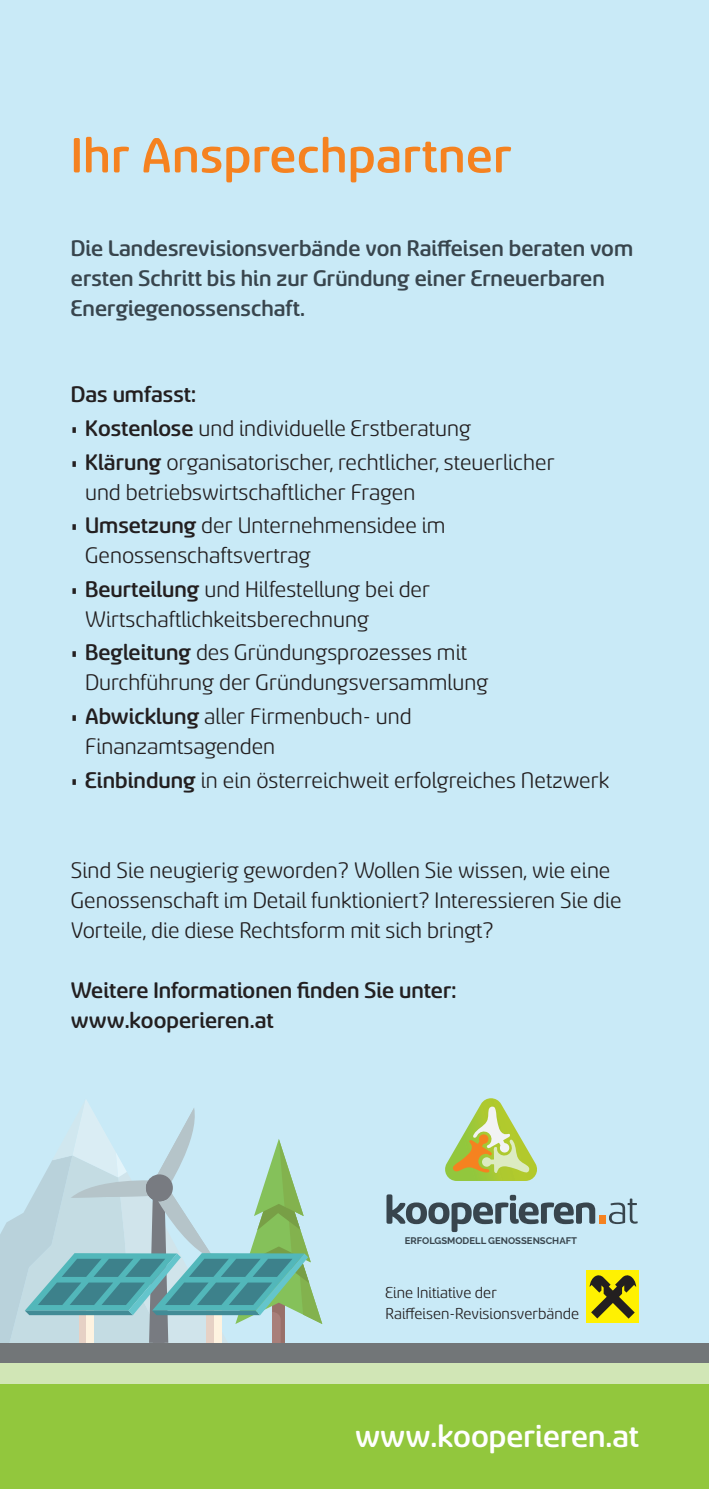
<style>
.page{position:relative;width:709px;height:1489px;background:#fff}
.page>*{position:absolute;margin:0;border:0;box-sizing:border-box;transform-origin:0 0}
.t1{font:500 55px "Sancoale Softened";letter-spacing:.01em;color:#f58220}
.t2{font:500 35px "Sancoale Softened";color:#fff}
.t3{font:25px/30px "Sancoale Softened";color:#231f20}
.t4{font:500 25px/30px "Sancoale Softened";color:#38454d}
.t5{font:500 25px/30px "Sancoale Softened";color:#231f20}
.t6{font:17.5px/21px "Sancoale Softened";color:#231f20}
.t7{font:700 9.5px "Raleway";color:#38454d}
.s1{font-weight:300}
.s2{font-weight:500}
</style>
<div class="page">
<div style="left:0;top:0;width:709px;height:1488px;background:#c9eaf7"></div>
<div style="left:0;top:1383px;width:709px;height:105px;background:#92c73d"></div>
<div style="left:0;top:1342px;width:709px;height:21px;background:#727678"></div>
<div style="left:0;top:1363px;width:709px;height:20px;background:#d1e6b6"></div>
<svg style="left:0;top:1100px;width:322px;height:243px"></svg>
<svg style="left:386px;top:1098px;width:323px;height:245px"></svg>
<h1 class="t1" style="left:71px;top:129px;width:442px">Ihr Ansprechpartner</h1>
<p class="t4" style="left:71px;top:233px;width:564px">Die Landesrevisionsverbände von Raiffeisen beraten vom ersten Schritt bis hin zur Gründung einer Erneuerbaren<br>Energiegenossenschaft.</p>
<p class="t5" style="left:71px;top:380px;width:127px">Das umfasst:</p>
<p class="t3" style="left:71px;top:414px;width:401px"><span class="s1">•</span> <span class="s2">Kostenlose</span> und individuelle Erstberatung</p>
<p class="t3" style="left:85px;top:447px;width:471px;text-indent:-14px"><span class="s1">•</span> <span class="s2">Klärung</span> organisatorischer, rechtlicher, steuerlicher und betriebswirtschaftlicher Fragen</p>
<p class="t3" style="left:85px;top:511px;width:362px;text-indent:-14px"><span class="s1">•</span> <span class="s2">Umsetzung</span> der Unternehmensidee im<br>Genossenschaftsvertrag</p>
<p class="t3" style="left:85px;top:574px;width:347px;text-indent:-14px"><span class="s1">•</span> <span class="s2">Beurteilung</span> und Hilfestellung bei der<br>Wirtschaftlichkeitsberechnung</p>
<p class="t3" style="left:85px;top:638px;width:405px;text-indent:-14px"><span class="s1">•</span> <span class="s2">Begleitung</span> des Gründungsprozesses mit<br>Durchführung der Gründungsversammlung</p>
<p class="t3" style="left:85px;top:701px;width:328px;text-indent:-14px"><span class="s1">•</span> <span class="s2">Abwicklung</span> aller Firmenbuch- und<br>Finanzamtsagenden</p>
<p class="t3" style="left:71px;top:765px;width:540px"><span class="s1">•</span> <span class="s2">Einbindung</span> in ein österreichweit erfolgreiches Netzwerk</p>
<p class="t3" style="left:71px;top:855px;width:552px">Sind Sie neugierig geworden? Wollen Sie wissen, wie eine<br>Genossenschaft im Detail funktioniert? Interessieren Sie die<br>Vorteile, die diese Rechtsform mit sich bringt?</p>
<p class="t5" style="left:71px;top:975px;width:387px">Weitere Informationen finden Sie unter: www.kooperieren.at</p>
<p class="t7" style="left:405px;top:1235px;width:174px">ERFOLGSMODELL GENOSSENSCHAFT</p>
<p class="t6" style="left:385px;top:1282px;width:195px">Eine Initiative der<br>Raiffeisen-Revisionsverbände</p>
<h2 class="t2" style="left:355px;top:1419px;width:285px">www.kooperieren.at</h2>
</div>
